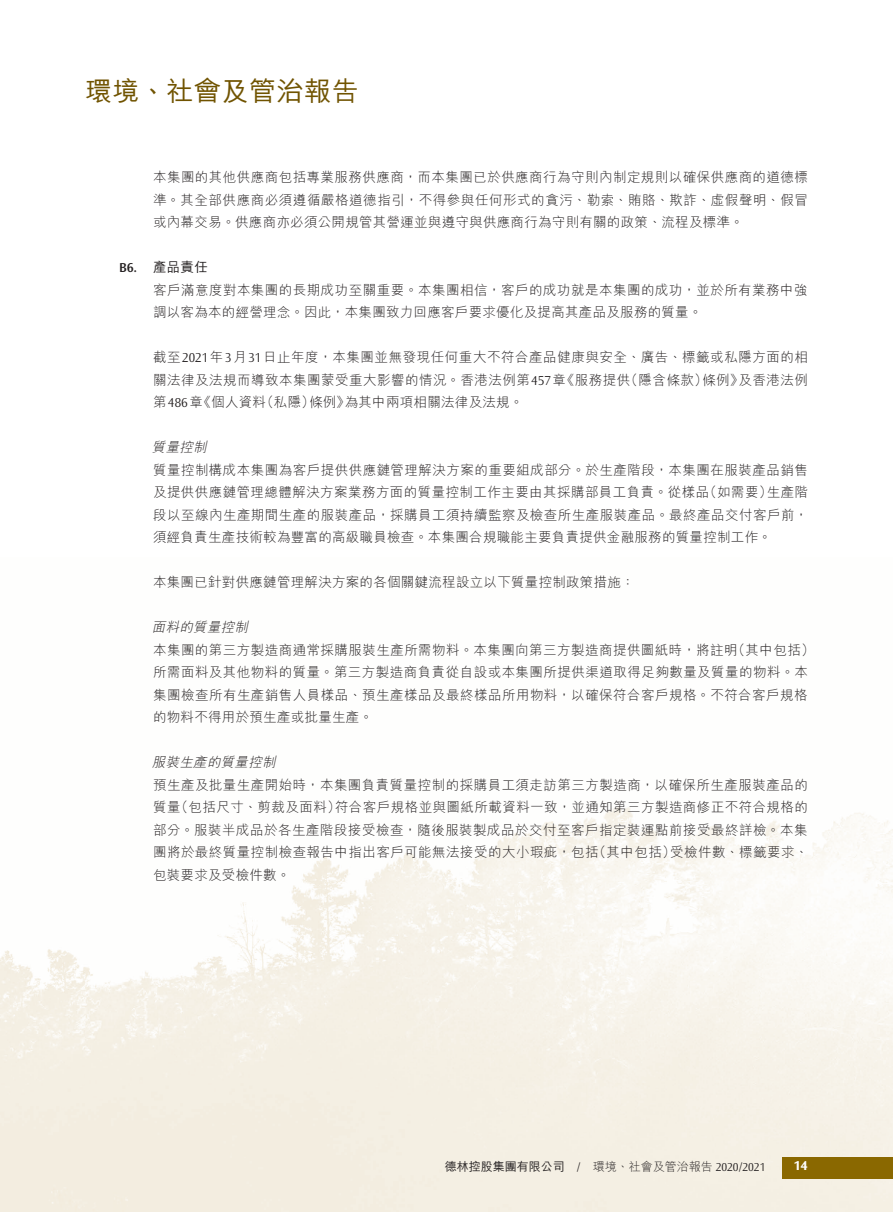
<style>
.page{position:relative;width:893px;height:1212px;background:#fff}
.page>*{position:absolute;margin:0;border:0;box-sizing:border-box;transform-origin:0 0}
.t1{font:500 27px "M Hei HK";letter-spacing:.02em;color:#705300}
._00_txt{font:300 13.5px/22.5px "M Hei HK";letter-spacing:.035em;color:#231f20}
._04_H4{font:italic 300 13.5px "M Hei HK";color:#231f20}
._00_txt-2{font:300 13.5px "Ocean Sans Std";color:#231f20}
._03_H3{font:500 13.5px "M Hei HK";color:#231f20}
._03_H3-2{font:600 13.5px "Ocean Sans Std";color:#231f20}
.t2{font:700 13.5px "Ocean Sans Std";color:#fff}
.t3{font:300 12px "M Hei HK";color:#231f20}
.t4{font:500 12px "M Hei HK";color:#231f20}
.t5{font:300 12px "Ocean Sans Std";color:#231f20}
.s1{font-family:"Ocean Sans Std"}
.s2{font-family:"M Hei HK"}
</style>
<div class="page">
<img style="left:0;top:806px;width:893px;height:406px">
<div style="left:782px;top:1157px;width:111px;height:21px;background:#8a6800"></div>
<h1 class="t1" style="left:85px;top:71px;width:275px">環境、社會及管治報告</h1>
<p class="_03_H3-2" style="left:119px;top:260px;width:20px">B6.</p>
<p class="_00_txt" style="left:153px;top:166px;width:656px;text-align:justify">本集團的其他供應商包括專業服務供應商，而本集團已於供應商行為守則內制定規則以確保供應商的道德標準。其全部供應商必須遵循嚴格道德指引，不得參與任何形式的貪污、勒索、賄賂、欺詐、虛假聲明、假冒或內幕交易。供應商亦必須公開規管其營運並與遵守與供應商行為守則有關的政策、流程及標準。</p>
<p class="_03_H3" style="left:153px;top:257px;width:56px">產品責任</p>
<p class="_00_txt" style="left:153px;top:278px;width:656px">客戶滿意度對本集團的長期成功至關重要。本集團相信，客戶的成功就是本集團的成功，並於所有業務中強調以客為本的經營理念。因此，本集團致力回應客戶要求優化及提高其產品及服務的質量。</p>
<p class="_00_txt" style="left:153px;top:346px;width:657px;text-align:right">截至<span class="s1">2021</span>年<span class="s1">3</span>月<span class="s1">31</span>日止年度，本集團並無發現任何重大不符合產品健康與安全、廣告、標籤或私隱方面的相及香港法例</p>
<p class="_00_txt" style="left:625px;top:368px;width:84px">（隱含條款）</p>
<p class="_00_txt" style="left:345px;top:368px;width:223px;text-indent:-192px">關法律及法規而導致本集團蒙受重大影響的情況。香港法例第<span class="s1">457</span>章為其中兩項相關法律及法規。</p>
<p class="_00_txt" style="left:561px;top:368px;width:71px">《服務提供</p>
<p class="_00_txt" style="left:702px;top:368px;width:43px">條例》</p>
<p class="_00_txt" style="left:260px;top:391px;width:56px">（私隱）</p>
<p class="_00_txt-2" style="left:153px;top:395px;width:51px"><span class="s2">第</span>486<span class="s2">章</span></p>
<p class="_04_H4" style="left:152px;top:440px;width:59px">質量控制</p>
<p class="_00_txt" style="left:153px;top:458px;width:657px;text-align:right">質量控制構成本集團為客戶提供供應鏈管理解決方案的重要組成部分。於生產階段，本集團在服裝產品銷售生產階</p>
<p class="_00_txt" style="left:198px;top:391px;width:70px">《個人資料</p>
<p class="_00_txt" style="left:309px;top:391px;width:42px">條例》</p>
<p class="_00_txt" style="left:704px;top:481px;width:70px">（如需要）</p>
<p class="_00_txt" style="left:153px;top:481px;width:656px">及提供供應鏈管理總體解決方案業務方面的質量控制工作主要由其採購部員工負責。從樣品<br>段以至線內生產期間生產的服裝產品，採購員工須持續監察及檢查所生產服裝產品。最終產品交付客戶前，須經負責生產技術較為豐富的高級職員檢查。本集團合規職能主要負責提供金融服務的質量控制工作。</p>
<p class="_00_txt" style="left:153px;top:571px;width:483px">本集團已針對供應鏈管理解決方案的各個關鍵流程設立以下質量控制政策措施：</p>
<p class="_04_H4" style="left:152px;top:620px;width:100px">面料的質量控制</p>
<p class="_00_txt" style="left:732px;top:638px;width:84px">（其中包括(</p>
<p class="_00_txt" style="left:153px;top:638px;width:656px">本集團的第三方製造商通常採購服裝生產所需物料。本集團向第三方製造商提供圖紙時，將註明<br>所需面料及其他物料的質量。第三方製造商負責從自設或本集團所提供渠道取得足夠數量及質量的物料。本集團檢查所有生產銷售人員樣品、預生產樣品及最終樣品所用物料，以確保符合客戶規格。不符合客戶規格的物料不得用於預生產或批量生產。</p>
<p class="_04_H4" style="left:152px;top:755px;width:128px">服裝生產的質量控制</p>
<p class="_00_txt" style="left:153px;top:773px;width:656px;text-align:right">預生產及批量生產開始時，本集團負責質量控制的採購員工須走訪第三方製造商，以確保所生產服裝產品的符合客戶規格並與圖紙所載資料一致，並通知第三方製造商修正不符合規格的</p>
<p class="_00_txt" style="left:175px;top:796px;width:167px">（包括尺寸、剪裁及面料）</p>
<p class="_00_txt" style="left:153px;top:796px;width:29px">質量</p>
<p class="_00_txt" style="left:153px;top:818px;width:656px">部分。服裝半成品於各生產階段接受檢查，隨後服裝製成品於交付至客戶指定裝運點前接受最終詳檢。本集</p>
<p class="_00_txt" style="left:670px;top:841px;width:139px">受檢件數、標籤要求、</p>
<p class="_00_txt" style="left:153px;top:841px;width:447px">團將於最終質量控制檢查報告中指出客戶可能無法接受的大小瑕疵，包括包裝要求及受檢件數。</p>
<p class="_00_txt" style="left:593px;top:841px;width:84px">（其中包括）</p>
<p class="t4" style="left:445px;top:1157px;width:121px">德林控股集團有限公司</p>
<p class="t5" style="left:577px;top:1160px;width:5px">/</p>
<p class="t3" style="left:593px;top:1160px;width:174px">環境、社會及管治報告 <span class="s1">2020/2021</span></p>
<p class="t2" style="left:794px;top:1158px;width:16px">14</p>
</div>
